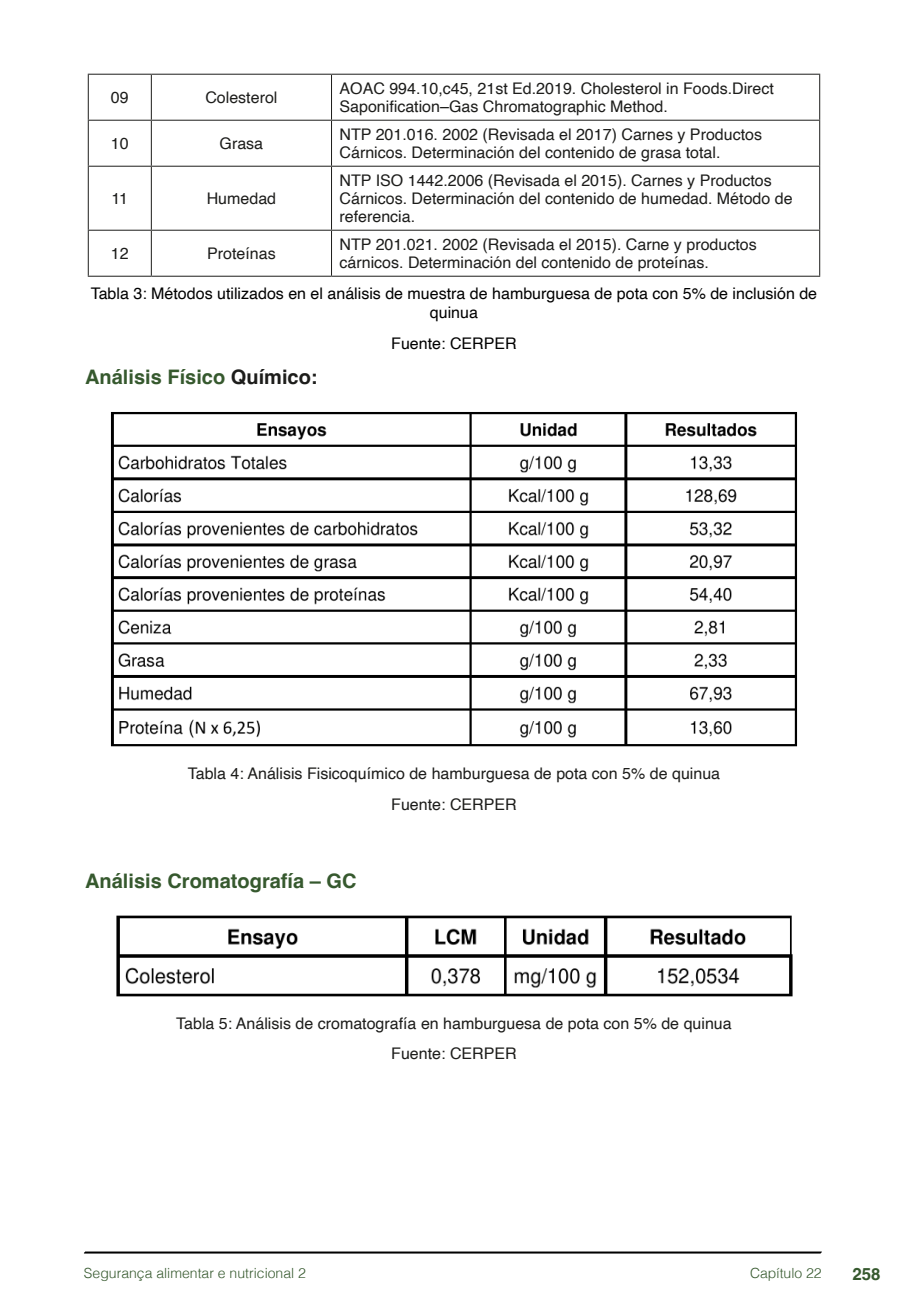
<style>
.page{position:relative;width:908px;height:1304px;background:#fff}
.page>*{position:absolute;margin:0;border:0;box-sizing:border-box;transform-origin:0 0}
.t1{font:700 20px "Helvetica";color:#36592e}
.t2{font:700 16.8px "Helvetica";color:#36592e}
.t3{font:16px/18px "Helvetica";color:#1d1d1b}
.t4{font:16px/19.2px "Helvetica";color:#000;text-align:center}
.t5{font:300 14px "Helvetica";color:#36592e}
.s1{color:#1d1d1b}
</style>
<div class="page">
<svg style="left:84px;top:1251px;width:737px;height:3px"></svg>
<hr style="left:88px;top:74px;width:63px;height:1px;background:#1d1d1b">
<hr style="left:88px;top:75px;width:1px;height:45px;background:#1d1d1b">
<hr style="left:151px;top:74px;width:180px;height:1px;background:#1d1d1b">
<hr style="left:151px;top:75px;width:1px;height:45px;background:#1d1d1b">
<hr style="left:331px;top:74px;width:488px;height:1px;background:#1d1d1b">
<hr style="left:331px;top:75px;width:1px;height:45px;background:#1d1d1b">
<hr style="left:818px;top:75px;width:1px;height:45px;background:#1d1d1b">
<hr style="left:88px;top:120px;width:63px;height:1px;background:#1d1d1b">
<hr style="left:88px;top:121px;width:1px;height:45px;background:#1d1d1b">
<hr style="left:151px;top:120px;width:180px;height:1px;background:#1d1d1b">
<hr style="left:151px;top:121px;width:1px;height:45px;background:#1d1d1b">
<hr style="left:331px;top:120px;width:488px;height:1px;background:#1d1d1b">
<hr style="left:331px;top:121px;width:1px;height:45px;background:#1d1d1b">
<hr style="left:818px;top:121px;width:1px;height:45px;background:#1d1d1b">
<hr style="left:88px;top:166px;width:63px;height:1px;background:#1d1d1b">
<hr style="left:88px;top:167px;width:1px;height:63px;background:#1d1d1b">
<hr style="left:151px;top:166px;width:180px;height:1px;background:#1d1d1b">
<hr style="left:151px;top:167px;width:1px;height:63px;background:#1d1d1b">
<hr style="left:331px;top:166px;width:488px;height:1px;background:#1d1d1b">
<hr style="left:331px;top:167px;width:1px;height:63px;background:#1d1d1b">
<hr style="left:818px;top:167px;width:1px;height:63px;background:#1d1d1b">
<hr style="left:88px;top:230px;width:63px;height:1px;background:#1d1d1b">
<hr style="left:88px;top:231px;width:1px;height:45px;background:#1d1d1b">
<hr style="left:151px;top:230px;width:180px;height:1px;background:#1d1d1b">
<hr style="left:151px;top:231px;width:1px;height:45px;background:#1d1d1b">
<hr style="left:331px;top:230px;width:488px;height:1px;background:#1d1d1b">
<hr style="left:331px;top:231px;width:1px;height:45px;background:#1d1d1b">
<hr style="left:818px;top:231px;width:1px;height:45px;background:#1d1d1b">
<hr style="left:88px;top:276px;width:63px;height:1px;background:#1d1d1b">
<hr style="left:151px;top:276px;width:180px;height:1px;background:#1d1d1b">
<hr style="left:331px;top:276px;width:488px;height:1px;background:#1d1d1b">
<img style="left:110px;top:412px;width:688px;height:335px">
<img style="left:116px;top:915px;width:677px;height:82px">
<p class="t3" style="left:111px;top:89px;width:19px">09</p>
<p class="t3" style="left:205px;top:89px;width:74px">Colesterol</p>
<p class="t3" style="left:339px;top:80px;width:435px">AOAC 994.10,c45, 21st Ed.2019. Cholesterol in Foods.Direct<br>Saponification–Gas Chromatographic Method.</p>
<p class="t3" style="left:111px;top:135px;width:19px">10</p>
<p class="t3" style="left:219px;top:135px;width:45px">Grasa</p>
<p class="t3" style="left:339px;top:126px;width:424px">NTP 201.016. 2002 (Revisada el 2017) Carnes y Productos<br>Cárnicos. Determinación del contenido de grasa total.</p>
<p class="t3" style="left:111px;top:190px;width:18px">11</p>
<p class="t3" style="left:207px;top:190px;width:71px">Humedad</p>
<p class="t3" style="left:339px;top:172px;width:454px">NTP ISO 1442.2006 (Revisada el 2015). Carnes y Productos<br>Cárnicos. Determinación del contenido de humedad. Método de referencia.</p>
<p class="t3" style="left:111px;top:245px;width:19px">12</p>
<p class="t3" style="left:207px;top:245px;width:70px">Proteínas</p>
<p class="t3" style="left:339px;top:236px;width:418px">NTP 201.021. 2002 (Revisada el 2015). Carne y productos cárnicos. Determinación del contenido de proteínas.</p>
<p class="t4" style="left:91px;top:285px;width:727px">Tabla 3: Métodos utilizados en el análisis de muestra de hamburguesa de pota con 5% de inclusión de quinua</p>
<p class="t4" style="left:391px;top:334px;width:127px">Fuente: CERPER</p>
<p class="t1" style="left:85px;top:365px;width:234px">Análisis Físico <span class="s1">Químico:</span></p>
<p class="t3" style="left:188px;top:759px;width:533px;line-height:30.6px;text-align:center">Tabla 4: Análisis Fisicoquímico de hamburguesa de pota con 5% de quinua<br>Fuente: CERPER</p>
<p class="t1" style="left:85px;top:869px;width:273px">Análisis Cromatografía – GC</p>
<p class="t3" style="left:176px;top:1008px;width:557px;line-height:30.6px;text-align:center">Tabla 5: Análisis de cromatografía en hamburguesa de pota con 5% de quinua<br>Fuente: CERPER</p>
<p class="t5" style="left:84px;top:1261px;width:223px">Segurança alimentar e nutricional 2</p>
<p class="t5" style="left:749px;top:1261px;width:73px">Capítulo 22</p>
<p class="t2" style="left:851px;top:1264px;width:30px">258</p>
</div>
